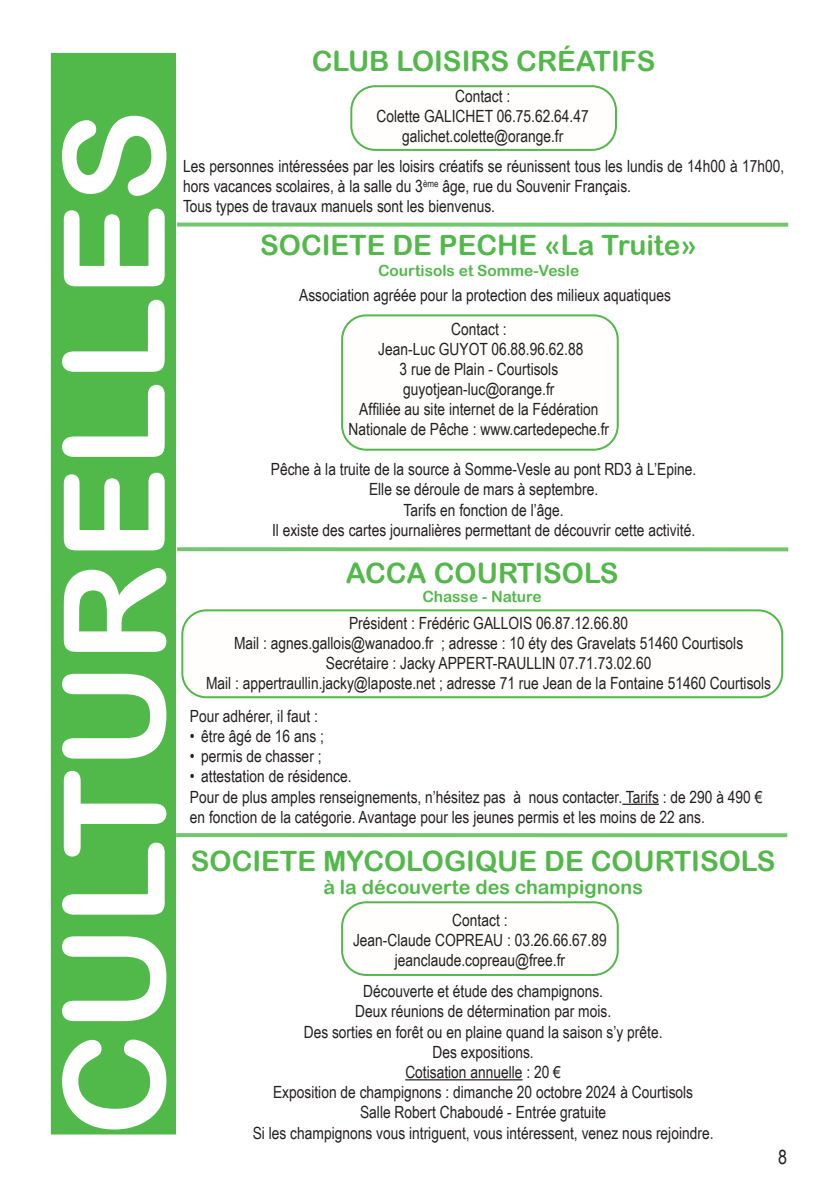
<style>
.page{position:relative;width:840px;height:1191px;background:#fff}
.page>*{position:absolute;margin:0;border:0;box-sizing:border-box;transform-origin:0 0}
.t1{font:140.8px "Arial Rounded MT Bold";color:#fff}
.t2{font:28px "Arial Rounded MT Bold";color:#52b84a}
.t3{font:19.6px "Arial Rounded MT Bold";color:#52b84a}
.t4{font:19.6px "Arial Narrow";color:#231f20}
.t5{font:16.8px/20.2px "Arial Narrow";color:#231f20}
.t6{font:15.4px "Arial Rounded MT Bold";color:#52b84a}
</style>
<div class="page">
<div style="left:181px;top:609px;width:601px;height:89px;border:2px solid #52b84a;border-radius:24px"></div>
<div style="left:49px;top:51px;width:129px;height:1085px;background:#50b94a;border:2px solid #fff"></div>
<div style="left:350px;top:85px;width:266px;height:66px;border:2px solid #52b84a;border-radius:24px"></div>
<div style="left:177px;top:222px;width:610px;height:5px;background:#74c66e"></div>
<div style="left:341px;top:314px;width:277px;height:137px;border:2px solid #52b84a;border-radius:24px"></div>
<svg style="left:176px;top:833px;width:610px;height:4px;background:#7ac874"></svg>
<div style="left:341px;top:901px;width:277px;height:75px;border:2px solid #52b84a;border-radius:24px"></div>
<hr style="left:405px;top:1079px;width:117px;height:1px;background:#231f20">
<svg style="left:177px;top:547px;width:610px;height:4px;background:#7eca78"></svg>
<hr style="left:622px;top:803px;width:36px;height:2px;background:#231f20">
<p class="t1" style="left:31px;top:1136px;width:1028px;rotate:-90deg">CULTURELLES</p>
<p class="t2" style="left:311px;top:45px;width:345px">CLUB LOISIRS CRÉATIFS</p>
<p class="t5" style="left:455px;top:85px;width:57px">Contact :</p>
<p class="t5" style="left:376px;top:105px;width:213px">Colette GALICHET 06.75.62.64.47</p>
<p class="t5" style="left:402px;top:125px;width:163px">galichet.colette@orange.fr</p>
<p class="t5" style="left:183px;top:155px;width:602px">Les personnes intéressées par les loisirs créatifs se réunissent tous les lundis de 14h00 à 17h00, hors vacances scolaires, à la salle du 3<sup>ème</sup> âge, rue du Souvenir Français.</p>
<p class="t5" style="left:183px;top:196px;width:313px">Tous types de travaux manuels sont les bienvenus.</p>
<p class="t2" style="left:260px;top:229px;width:438px">SOCIETE DE PECHE «La Truite»</p>
<p class="t6" style="left:378px;top:261px;width:202px">Courtisols et Somme-Vesle</p>
<p class="t5" style="left:299px;top:284px;width:373px">Association agréée pour la protection des milieux aquatiques</p>
<p class="t5" style="left:451px;top:318px;width:57px">Contact :</p>
<p class="t5" style="left:378px;top:338px;width:207px">Jean-Luc GUYOT 06.88.96.62.88</p>
<p class="t5" style="left:399px;top:358px;width:160px">3 rue de Plain - Courtisols</p>
<p class="t5" style="left:403px;top:378px;width:153px">guyotjean-luc@orange.fr</p>
<p class="t5" style="left:359px;top:398px;width:240px">Affiliée au site internet de la Fédération</p>
<p class="t5" style="left:348px;top:419px;width:262px">Nationale de Pêche : www.cartedepeche.fr</p>
<p class="t5" style="left:271px;top:458px;width:427px">Pêche à la truite de la source à Somme-Vesle au pont RD3 à L’Epine.</p>
<p class="t5" style="left:369px;top:479px;width:230px">Elle se déroule de mars à septembre.</p>
<p class="t5" style="left:403px;top:499px;width:162px">Tarifs en fonction de l’âge.</p>
<p class="t5" style="left:272px;top:519px;width:424px">Il existe des cartes journalières permettant de découvrir cette activité.</p>
<p class="t2" style="left:345px;top:556px;width:274px">ACCA COURTISOLS</p>
<p class="t6" style="left:422px;top:587px;width:121px">Chasse - Nature</p>
<p class="t5" style="left:349px;top:612px;width:280px">Président : Frédéric GALLOIS 06.87.12.66.80</p>
<p class="t5" style="left:234px;top:632px;width:510px">Mail : agnes.gallois@wanadoo.fr ; adresse : 10 éty des Gravelats 51460 Courtisols</p>
<p class="t5" style="left:326px;top:652px;width:327px">Secrétaire : Jacky APPERT-RAULLIN 07.71.73.02.60</p>
<p class="t5" style="left:206px;top:672px;width:566px">Mail : appertraullin.jacky@laposte.net ; adresse 71 rue Jean de la Fontaine 51460 Courtisols</p>
<p class="t5" style="left:190px;top:705px;width:129px">Pour adhérer, il faut :</p>
<p class="t5" style="left:190px;top:725px;width:135px">• être âgé de 16 ans ;</p>
<p class="t5" style="left:190px;top:745px;width:133px">• permis de chasser ;</p>
<p class="t5" style="left:190px;top:765px;width:163px">• attestation de résidence.</p>
<p class="t5" style="left:190px;top:786px;width:573px">Pour de plus amples renseignements, n’hésitez pas à nous contacter. Tarifs : de 290 à 490 €</p>
<p class="t5" style="left:190px;top:806px;width:516px">en fonction de la catégorie. Avantage pour les jeunes permis et les moins de 22 ans.</p>
<p class="t2" style="left:191px;top:844px;width:585px">SOCIETE MYCOLOGIQUE DE COURTISOLS</p>
<p class="t3" style="left:323px;top:875px;width:321px">à la découverte des champignons</p>
<p class="t5" style="left:452px;top:909px;width:57px">Contact :</p>
<p class="t5" style="left:353px;top:929px;width:255px">Jean-Claude COPREAU : 03.26.66.67.89</p>
<p class="t5" style="left:394px;top:949px;width:172px">jeanclaude.copreau@free.fr</p>
<p class="t5" style="left:363px;top:980px;width:241px">Découverte et étude des champignons.</p>
<p class="t5" style="left:355px;top:1000px;width:257px">Deux réunions de détermination par mois.</p>
<p class="t5" style="left:303px;top:1021px;width:360px">Des sorties en forêt ou en plaine quand la saison s’y prête.</p>
<p class="t5" style="left:432px;top:1041px;width:103px">Des expositions.</p>
<p class="t5" style="left:405px;top:1061px;width:157px">Cotisation annuelle : 20 €</p>
<p class="t5" style="left:273px;top:1081px;width:421px">Exposition de champignons : dimanche 20 octobre 2024 à Courtisols</p>
<p class="t5" style="left:360px;top:1101px;width:247px">Salle Robert Chaboudé - Entrée gratuite</p>
<p class="t5" style="left:252px;top:1122px;width:462px">Si les champignons vous intriguent, vous intéressent, venez nous rejoindre.</p>
<p class="t4" style="left:777px;top:1142px;width:10px">8</p>
</div>
